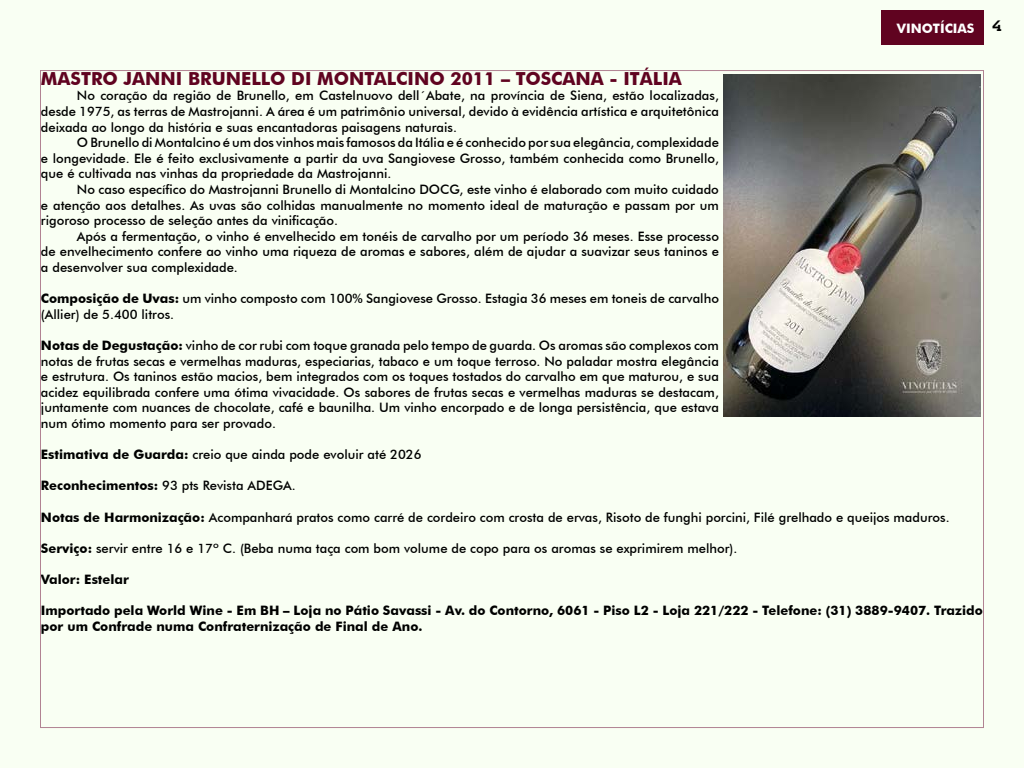
<style>
.page{position:relative;width:1024px;height:768px;background:#f9fff3}
.page>*{position:absolute;margin:0;border:0;box-sizing:border-box;transform-origin:0 0}
.t1{font:700 18px "Futura BT";color:#600320}
.t2{font:500 13px/15.6px "Futura BT";color:#000;text-align:justify}
.t3{font:700 13px/15.6px "Futura BT";color:#000}
.t4{font:700 13px "Futura BT";color:#fff}
.s1{font-weight:700}
</style>
<div class="page">
<div style="left:882px;top:10px;width:102px;height:34px;background:#600320"></div>
<img style="left:723px;top:74px;width:257px;height:343px">
<p class="t4" style="left:897px;top:21px;width:106px">VINOTÍCIAS <sup>4</sup></p>
<h1 class="t1" style="left:41px;top:67px;width:642px">MASTRO JANNI BRUNELLO DI MONTALCINO 2011 – TOSCANA - ITÁLIA</h1>
<p class="t2" style="left:41px;top:88px;width:680px;text-indent:36px">No coração da região de Brunello, em Castelnuovo dell´Abate, na província de Siena, estão localizadas, desde 1975, as terras de Mastrojanni. A área é um patrimônio universal, devido à evidência artística e arquitetônica deixada ao longo da história e suas encantadoras paisagens naturais.</p>
<p class="t2" style="left:41px;top:135px;width:680px;text-indent:36px">O Brunello di Montalcino é um dos vinhos mais famosos da Itália e é conhecido por sua elegância, complexidade e longevidade. Ele é feito exclusivamente a partir da uva Sangiovese Grosso, também conhecida como Brunello, que é cultivada nas vinhas da propriedade da Mastrojanni.</p>
<p class="t2" style="left:41px;top:181px;width:680px;text-indent:36px">No caso específico do Mastrojanni Brunello di Montalcino DOCG, este vinho é elaborado com muito cuidado e atenção aos detalhes. As uvas são colhidas manualmente no momento ideal de maturação e passam por um rigoroso processo de seleção antes da vinificação.</p>
<p class="t2" style="left:41px;top:228px;width:680px;text-indent:36px">Após a fermentação, o vinho é envelhecido em tonéis de carvalho por um período 36 meses. Esse processo de envelhecimento confere ao vinho uma riqueza de aromas e sabores, além de ajudar a suavizar seus taninos e a desenvolver sua complexidade.</p>
<p class="t2" style="left:41px;top:291px;width:680px"><span class="s1">Composição de Uvas:</span> um vinho composto com 100% Sangiovese Grosso. Estagia 36 meses em toneis de carvalho (Allier) de 5.400 litros.</p>
<p class="t2" style="left:41px;top:337px;width:680px"><span class="s1">Notas de Degustação:</span> vinho de cor rubi com toque granada pelo tempo de guarda. Os aromas são complexos com notas de frutas secas e vermelhas maduras, especiarias, tabaco e um toque terroso. No paladar mostra elegância e estrutura. Os taninos estão macios, bem integrados com os toques tostados do carvalho em que maturou, e sua acidez equilibrada confere uma ótima vivacidade. Os sabores de frutas secas e vermelhas maduras se destacam, juntamente com nuances de chocolate, café e baunilha. Um vinho encorpado e de longa persistência, que estava num ótimo momento para ser provado.</p>
<p class="t2" style="left:41px;top:447px;width:382px"><span class="s1">Estimativa de Guarda:</span> creio que ainda pode evoluir até 2026</p>
<p class="t2" style="left:41px;top:478px;width:256px"><span class="s1">Reconhecimentos:</span> 93 pts Revista ADEGA.</p>
<p class="t2" style="left:41px;top:509px;width:910px"><span class="s1">Notas de Harmonização:</span> Acompanhará pratos como carré de cordeiro com crosta de ervas, Risoto de funghi porcini, Filé grelhado e queijos maduros.</p>
<p class="t2" style="left:41px;top:540px;width:698px"><span class="s1">Serviço:</span> servir entre 16 e 17º C. (Beba numa taça com bom volume de copo para os aromas se exprimirem melhor).</p>
<p class="t3" style="left:41px;top:571px;width:90px">Valor: Estelar</p>
<p class="t3" style="left:41px;top:603px;width:943px">Importado pela World Wine - Em BH – Loja no Pátio Savassi - Av. do Contorno, 6061 - Piso L2 - Loja 221/222 - Telefone: (31) 3889-9407. Trazido por um Confrade numa Confraternização de Final de Ano.</p>
</div>
